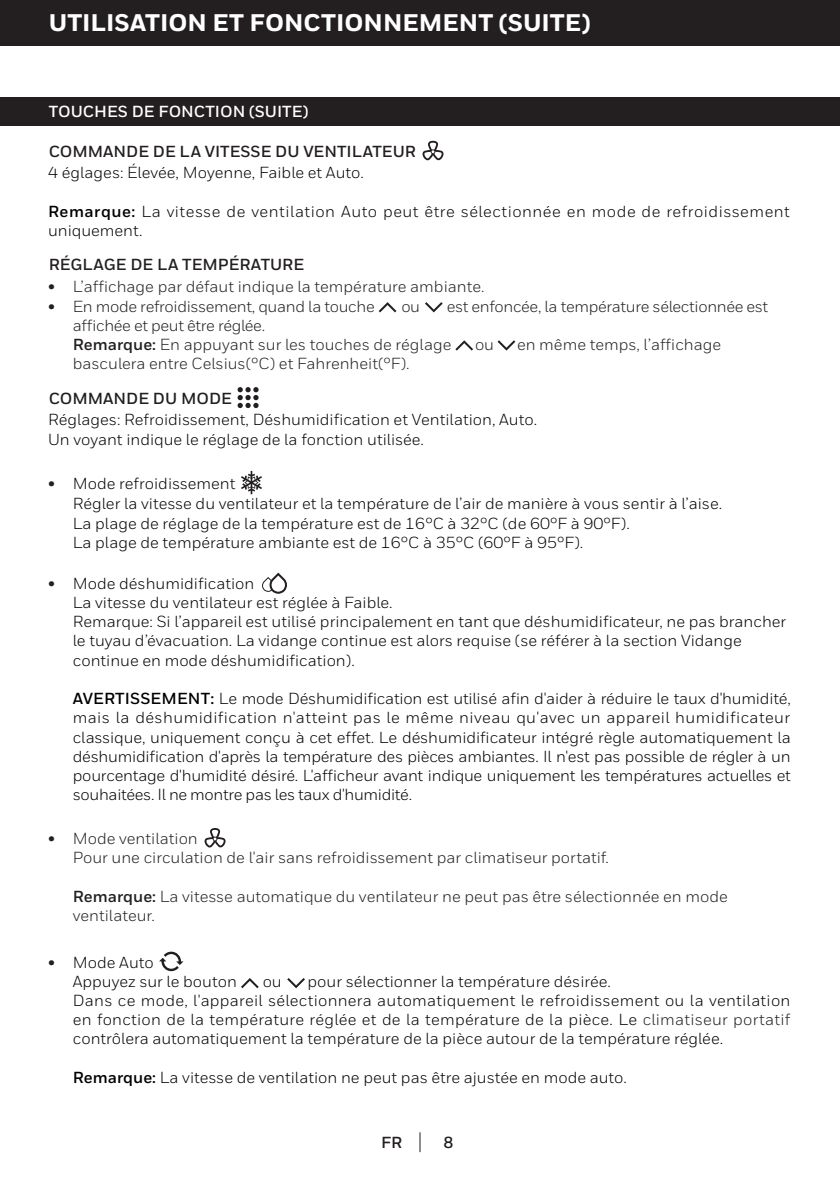
<style>
.page{position:relative;width:840px;height:1191px;background:#fff}
.page>*{position:absolute;margin:0;border:0;box-sizing:border-box;transform-origin:0 0}
.t1{font:800 24px "Honeywell Sans";color:#fff}
.t2{font:16px/19.2px "Honeywell Sans";color:#000}
.t3{font:16px/19.2px "Honeywell Sans";color:#231f20}
.t4{font:16px "Honeywell Sans";letter-spacing:-.02em;color:#231f20}
.t5{font:16px/19.2px "Honeywell Sans";letter-spacing:.03em;color:#000}
.t6{font:700 16px "Honeywell Sans";color:#231f20}
.t7{font:700 16px "Honeywell Sans";color:#fff}
.s1{font-weight:700}
.s2{color:#231f20}
</style>
<div class="page">
<svg style="left:419px;top:1132px;width:1px;height:20px"></svg>
<div style="left:0;top:0;width:839px;height:45px;background:#231f20"></div>
<div style="left:0;top:98px;width:839px;height:28px;background:#231f20"></div>
<svg style="left:425px;top:302px;width:17px;height:10px"></svg>
<svg style="left:497px;top:340px;width:18px;height:11px"></svg>
<svg style="left:378px;top:302px;width:18px;height:10px"></svg>
<svg style="left:455px;top:340px;width:18px;height:11px"></svg>
<svg style="left:422px;top:141px;width:21px;height:19px"></svg>
<svg style="left:237px;top:387px;width:21px;height:21px"></svg>
<svg style="left:241px;top:471px;width:21px;height:23px"></svg>
<svg style="left:262px;top:572px;width:25px;height:22px"></svg>
<svg style="left:204px;top:828px;width:21px;height:19px"></svg>
<svg style="left:159px;top:951px;width:24px;height:20px"></svg>
<svg style="left:287px;top:978px;width:18px;height:10px"></svg>
<svg style="left:241px;top:978px;width:17px;height:10px"></svg>
<p class="t1" style="left:49px;top:8px;width:543px">UTILISATION ET FONCTIONNEMENT (SUITE)</p>
<p class="t7" style="left:49px;top:102px;width:261px">TOUCHES DE FONCTION (SUITE)</p>
<p class="t6" style="left:49px;top:142px;width:368px">COMMANDE DE LA VITESSE DU VENTILATEUR</p>
<p class="t2" style="left:48px;top:163px;width:317px">4 églages: Élevée, Moyenne, Faible et Auto.</p>
<p class="t5" style="left:48px;top:202px;width:743px"><span class="s1">Remarque:</span> La vitesse de ventilation Auto peut être sélectionnée en mode de refroidissement uniquement.</p>
<p class="t6" style="left:49px;top:255px;width:257px">RÉGLAGE DE LA TEMPÉRATURE</p>
<p class="t6" style="left:48px;top:277px;width:8px">•</p>
<p class="t6" style="left:48px;top:297px;width:8px">•</p>
<p class="t3" style="left:73px;top:277px;width:413px">L’affichage par défaut indique la température ambiante.</p>
<p class="t4" style="left:73px;top:297px;width:303px">En mode refroidissement, quand la touche</p>
<p class="t3" style="left:401px;top:296px;width:20px">ou</p>
<p class="t4" style="left:446px;top:297px;width:323px">est enfoncée, la température sélectionnée est</p>
<p class="t4" style="left:73px;top:316px;width:194px">affichée et peut être réglée.</p>
<p class="t3" style="left:73px;top:335px;width:380px"><span class="s1">Remarque:</span> En appuyant sur les touches de réglage</p>
<p class="t3" style="left:474px;top:335px;width:20px">ou</p>
<p class="t3" style="left:516px;top:335px;width:205px">en même temps, l’affichage</p>
<p class="t3" style="left:73px;top:354px;width:338px">basculera entre Celsius(°C) et Fahrenheit(°F).</p>
<p class="t6" style="left:49px;top:389px;width:184px">COMMANDE DU MODE</p>
<p class="t2" style="left:48px;top:410px;width:490px">Réglages: Refroidissement, Déshumidification et Ventilation, Auto.</p>
<p class="t2" style="left:48px;top:429px;width:377px">Un voyant indique le réglage de la fonction utilisée.</p>
<p class="t6" style="left:48px;top:474px;width:8px">•</p>
<p class="t2" style="left:73px;top:474px;width:650px;line-height:20px">Mode refroidissement<br>Régler la vitesse du ventilateur et la température de l’air de manière à vous sentir à l’aise.</p>
<p class="t2" style="left:73px;top:513px;width:558px">La plage de réglage de la température est de 16°C à 32°C (de 60°F à 90°F).</p>
<p class="t2" style="left:73px;top:533px;width:511px">La plage de température ambiante est de 16°C à 35°C (60°F à 95°F).</p>
<p class="t6" style="left:48px;top:573px;width:8px">•</p>
<p class="t2" style="left:73px;top:574px;width:183px">Mode déshumidification</p>
<p class="t2" style="left:73px;top:593px;width:321px">La vitesse du ventilateur est réglée à Faible.</p>
<p class="t2" style="left:73px;top:612px;width:714px">Remarque: Si l’appareil est utilisé principalement en tant que déshumidificateur, ne pas brancher le tuyau d’évacuation. La vidange continue est alors requise (se référer à la section Vidange continue en mode déshumidification).</p>
<p class="t2" style="left:73px;top:689px;width:719px;text-align:justify"><span class="s1">AVERTISSEMENT:</span> Le mode Déshumidification est utilisé afin d'aider à réduire le taux d'humidité, mais la déshumidification n'atteint pas le même niveau qu'avec un appareil humidificateur classique, uniquement conçu à cet effet. Le déshumidificateur intégré règle automatiquement la déshumidification d'après la température des pièces ambiantes. Il n'est pas possible de régler à un pourcentage d'humidité désiré. L'afficheur avant indique uniquement les températures actuelles et souhaitées. Il ne montre pas les taux d'humidité.</p>
<p class="t6" style="left:48px;top:828px;width:8px">•</p>
<p class="t6" style="left:48px;top:952px;width:8px">•</p>
<p class="t3" style="left:73px;top:829px;width:126px">Mode ventilation</p>
<p class="t3" style="left:73px;top:848px;width:537px">Pour une circulation de l'air sans refroidissement par climatiseur portatif.</p>
<p class="t3" style="left:73px;top:886px;width:656px"><span class="s1">Remarque:</span> La vitesse automatique du ventilateur ne peut pas être sélectionnée en mode ventilateur.</p>
<p class="t2" style="left:73px;top:952px;width:82px">Mode Auto</p>
<p class="t2" style="left:73px;top:971px;width:165px">Appuyez sur le bouton</p>
<p class="t2" style="left:262px;top:971px;width:21px">ou</p>
<p class="t2" style="left:307px;top:971px;width:305px">pour sélectionner la température désirée.</p>
<p class="t2" style="left:73px;top:991px;width:718px;text-align:justify">Dans ce mode, l'appareil sélectionnera automatiquement le refroidissement ou la ventilation en fonction de la température réglée et de la température de la pièce. Le <span class="s2">climatiseur portatif </span>contrôlera automatiquement la température de la pièce autour de la température réglée.</p>
<p class="t2" style="left:73px;top:1067px;width:555px"><span class="s1">Remarque:</span> La vitesse de ventilation ne peut pas être ajustée en mode auto.</p>
<p class="t6" style="left:381px;top:1132px;width:22px">FR</p>
<p class="t6" style="left:443px;top:1132px;width:11px">8</p>
</div>
